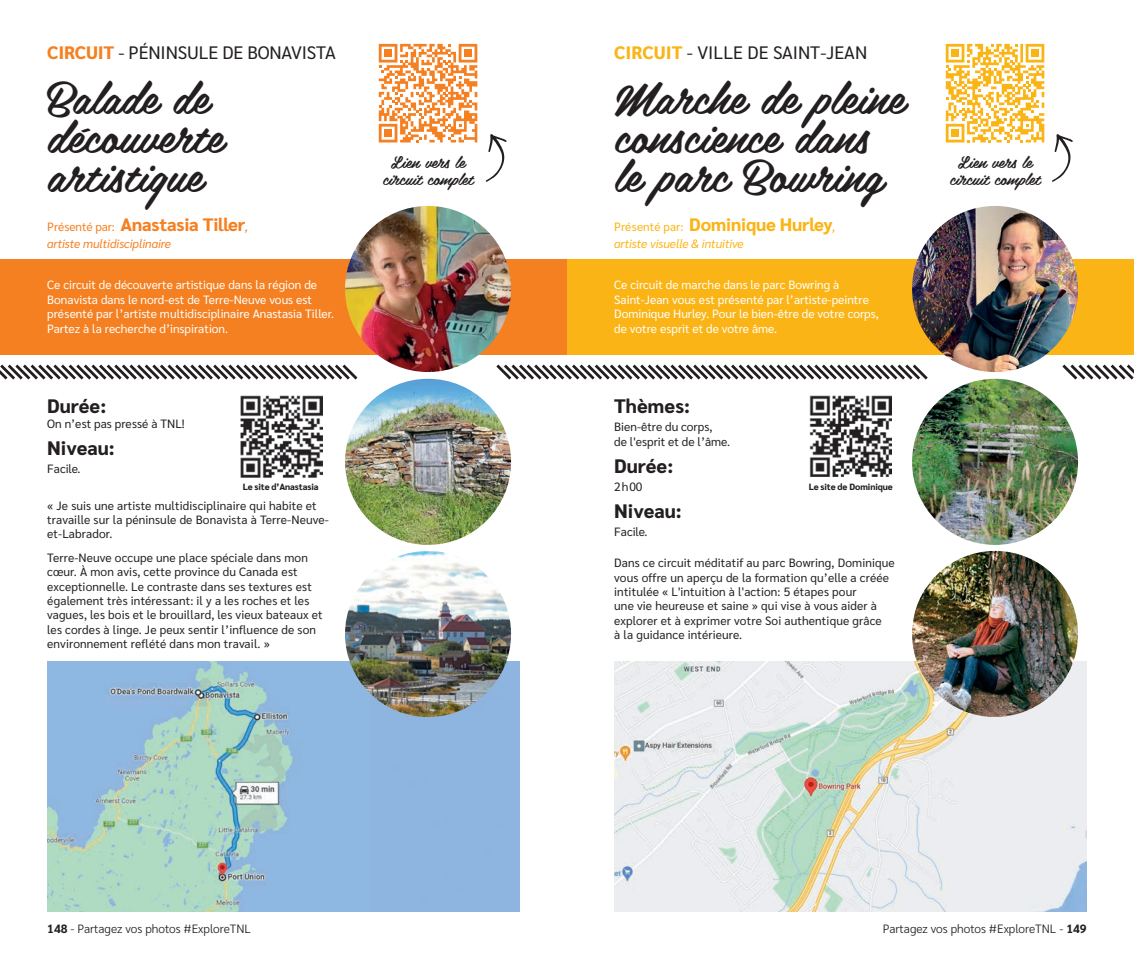
<style>
.page{position:relative;width:1134px;height:959px;background:#fff}
.page>*{position:absolute;margin:0;border:0;box-sizing:border-box;transform-origin:0 0}
.t1{font:44.85px/39px "Belinda W00";color:#231f20}
.t2{font:800 19.5px "Sarabun";color:#231f20}
.t3{font:18px "Sarabun";letter-spacing:-.01em;color:#231f20}
.t4{font:800 18px "Sarabun";letter-spacing:-.01em;color:#f58021}
.t5{font:800 18px "Sarabun";letter-spacing:-.01em;color:#fbb416}
.t6{font:16.5px/16.5px "Belinda W00";color:#231f20;text-align:center}
.t7{font:12px/14.4px "Sarabun";letter-spacing:.01em;color:#231f20}
.t8{font:12px/14.4px "Sarabun";color:#fff}
.t9{font:300 12px "Sarabun";color:#231f20}
.t10{font:italic 12px "Sarabun";letter-spacing:-.01em;color:#f58021}
.t11{font:italic 12px "Sarabun";letter-spacing:-.01em;color:#fbb416}
.t12{font:800 9px "Sarabun";letter-spacing:-.01em;color:#231f20}
.s1{font-weight:800;color:#f58021}
.s2{font-weight:800;color:#fbb416}
.s3{font-weight:400;font-size:12px}
.s4{font-weight:400;font-style:italic;font-size:12px}
.s5{font-weight:700}
</style>
<div class="page">
<div style="left:0;top:260px;width:567px;height:95px;background:#f58021"></div>
<div style="left:567px;top:260px;width:567px;height:95px;background:#fbb416"></div>
<img style="left:47px;top:662px;width:473px;height:249px">
<img style="left:614px;top:662px;width:473px;height:249px">
<img style="left:241px;top:395px;width:82px;height:82px">
<img style="left:810px;top:395px;width:81px;height:81px">
<img style="left:345px;top:551px;width:166px;height:166px;border-radius:83px">
<img style="left:912px;top:551px;width:166px;height:166px;border-radius:83px">
<img style="left:345px;top:379px;width:166px;height:166px;border-radius:83px">
<img style="left:912px;top:379px;width:166px;height:166px;border-radius:83px">
<svg style="left:0;top:364px;width:358px;height:16px"></svg>
<svg style="left:496px;top:364px;width:432px;height:16px"></svg>
<svg style="left:1062px;top:364px;width:72px;height:16px"></svg>
<img style="left:345px;top:206px;width:166px;height:166px;border-radius:83px">
<img style="left:912px;top:206px;width:166px;height:166px;border-radius:83px">
<svg style="left:379px;top:44px;width:98px;height:98px"></svg>
<div style="left:384px;top:49px;width:8px;height:8px;background:#f58021"></div>
<div style="left:464px;top:49px;width:8px;height:8px;background:#f58021"></div>
<div style="left:384px;top:129px;width:8px;height:8px;background:#f58021"></div>
<svg style="left:946px;top:44px;width:98px;height:98px"></svg>
<div style="left:951px;top:49px;width:8px;height:8px;background:#fbb416"></div>
<div style="left:1031px;top:49px;width:8px;height:8px;background:#fbb416"></div>
<div style="left:951px;top:129px;width:8px;height:8px;background:#fbb416"></div>
<svg style="left:485px;top:134px;width:22px;height:48px"></svg>
<svg style="left:1052px;top:134px;width:21px;height:48px"></svg>
<h3 class="t3" style="left:47px;top:43px;width:290px"><span class="s1">CIRCUIT</span> - PÉNINSULE DE BONAVISTA</h3>
<h3 class="t3" style="left:614px;top:43px;width:255px"><span class="s2">CIRCUIT</span> - VILLE DE SAINT-JEAN</h3>
<h1 class="t1" style="left:47px;top:76px;width:177px">Balade de découverte artistique</h1>
<h1 class="t1" style="left:614px;top:76px;width:292px">Marche de pleine conscience dans le parc Bowring</h1>
<h3 class="t6" style="left:383px;top:153px;width:92px">Lien vers le circuit complet</h3>
<h3 class="t4" style="left:47px;top:215px;width:203px"><span class="s3">Présenté par:</span> Anastasia Tiller<span class="s4">,</span></h3>
<p class="t10" style="left:47px;top:237px;width:125px">artiste multidisciplinaire</p>
<h3 class="t5" style="left:614px;top:215px;width:223px"><span class="s3">Présenté par:</span> Dominique Hurley<span class="s4">,</span></h3>
<p class="t11" style="left:614px;top:237px;width:131px">artiste visuelle &amp; intuitive</p>
<p class="t8" style="left:47px;top:278px;width:289px">Ce circuit de découverte artistique dans la région de Bonavista dans le nord-est de Terre-Neuve vous est présenté par l’artiste multidisciplinaire Anastasia Tiller.<br>Partez à la recherche d’inspiration.</p>
<p class="t8" style="left:614px;top:278px;width:266px">Ce circuit de marche dans le parc Bowring à Saint-Jean vous est présenté par l’artiste-peintre Dominique Hurley. Pour le bien-être de votre corps, de votre esprit et de votre âme.</p>
<h2 class="t2" style="left:614px;top:395px;width:77px">Thèmes:</h2>
<p class="t7" style="left:614px;top:420px;width:117px">Bien-être du corps,<br>de l'esprit et de l’âme.</p>
<h2 class="t2" style="left:614px;top:454px;width:61px">Durée:</h2>
<p class="t7" style="left:614px;top:479px;width:30px">2h00</p>
<h2 class="t2" style="left:614px;top:499px;width:69px">Niveau:</h2>
<p class="t7" style="left:614px;top:524px;width:35px">Facile.</p>
<h2 class="t2" style="left:47px;top:395px;width:61px">Durée:</h2>
<p class="t7" style="left:47px;top:416px;width:139px">On n’est pas pressé à TNL!</p>
<h2 class="t2" style="left:47px;top:436px;width:69px">Niveau:</h2>
<p class="t7" style="left:47px;top:461px;width:35px">Facile.</p>
<p class="t12" style="left:243px;top:481px;width:77px">Le site d’Anastasia</p>
<p class="t12" style="left:809px;top:481px;width:85px">Le site de Dominique</p>
<p class="t7" style="left:47px;top:498px;width:283px">« Je suis une artiste multidisciplinaire qui habite et travaille sur la péninsule de Bonavista à Terre-Neuve&shy;et-Labrador.</p>
<p class="t7" style="left:47px;top:550px;width:277px">Terre-Neuve occupe une place spéciale dans mon cœur. À mon avis, cette province du Canada est exceptionnelle. Le contraste dans ses textures est également très intéressant: il y a les roches et les vagues, les bois et le brouillard, les vieux bateaux et les cordes à linge. Je peux sentir l’influence de son environnement reflété dans mon travail. »</p>
<p class="t7" style="left:614px;top:556px;width:282px">Dans ce circuit méditatif au parc Bowring, Dominique vous offre un aperçu de la formation qu’elle a créée intitulée « L'intuition à l'action: 5 étapes pour<br>une vie heureuse et saine » qui vise à vous aider à explorer et à exprimer votre Soi authentique grâce<br>à la guidance intérieure.</p>
<h3 class="t6" style="left:950px;top:153px;width:92px">Lien vers le circuit complet</h3>
<p class="t9" style="left:47px;top:922px;width:205px"><span class="s5">148</span> - Partagez vos photos #ExploreTNL</p>
<p class="t9" style="left:883px;top:922px;width:205px">Partagez vos photos #ExploreTNL - <span class="s5">149</span></p>
</div>
